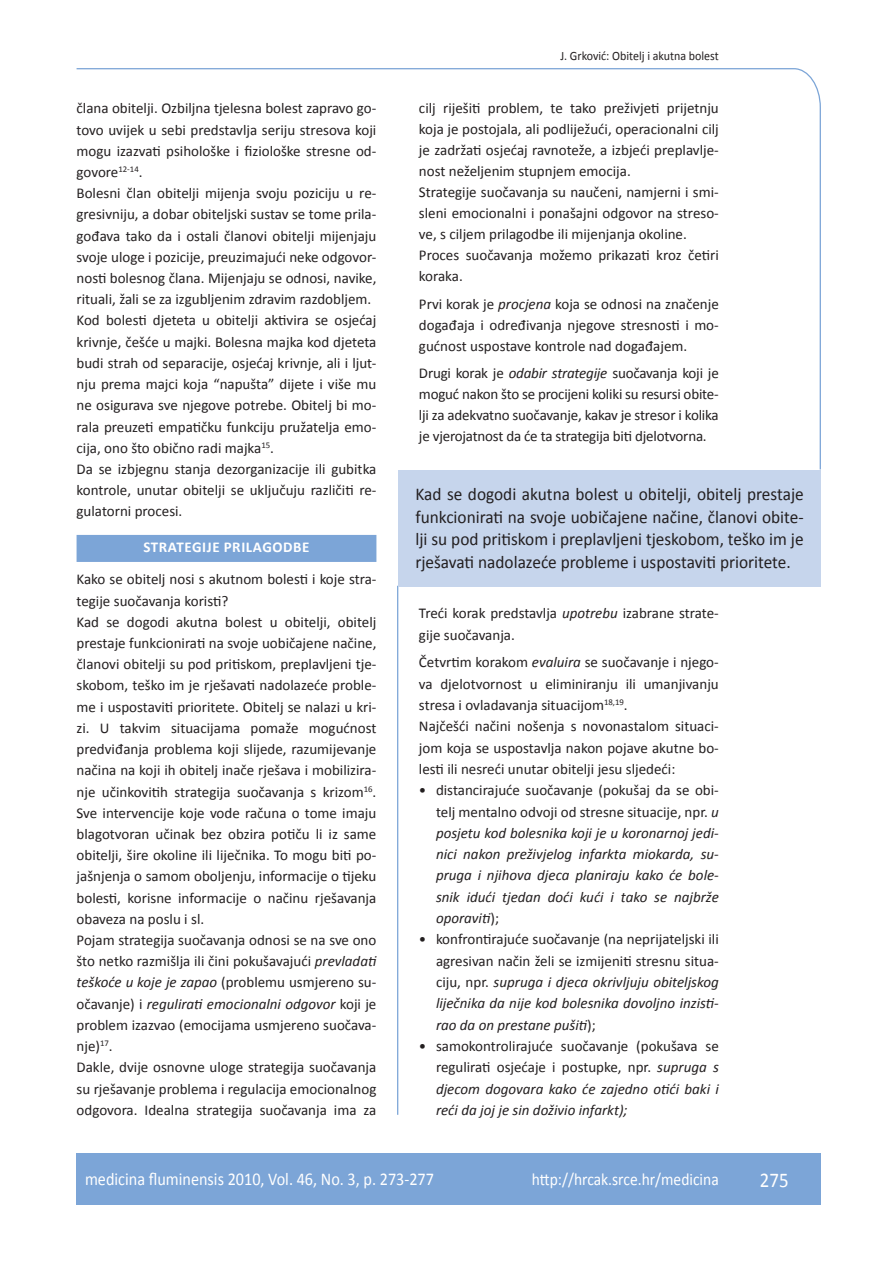
<style>
.page{position:relative;width:889px;height:1268px;background:#fff}
.page>*{position:absolute;margin:0;border:0;box-sizing:border-box;transform-origin:0 0}
.t1{font:21px "Calibri";color:#fff;scale:.9 1}
.t2{font:18px/22.5px "Calibri";color:#231f20;text-align:justify;scale:.96 1}
.t3{font:18px "Calibri";color:#fff;scale:.9 1}
.t4{font:17.25px "Calibri";color:#fff;scale:.9 1}
.t5{font:15px/21.1px "Calibri";color:#231f20}
.t6{font:italic 15px/21.3px "Calibri";color:#231f20;text-align:justify}
.t7{font:700 15px "Calibri";letter-spacing:.04em;color:#fff}
.t8{font:12.75px "Calibri";color:#231f20;scale:.94 1}
.s1{font-style:italic}
.s2{font-style:normal}
</style>
<div class="page">
<svg style="left:76px;top:68px;width:745px;height:402px"></svg>
<hr style="left:397px;top:585px;width:1px;height:529px;background:#7ca5d7">
<div style="left:77px;top:1152px;width:744px;height:51px;background:#7ca5d7"></div>
<div style="left:77px;top:535px;width:299px;height:27px;background:#7ca5d7"></div>
<div style="left:398px;top:470px;width:423px;height:116px;background:#c6d5ec"></div>
<p class="t5" style="left:77px;top:97px;width:301px">člana obitelji. Ozbiljna tjelesna bolest zapravo go&shy;tovo uvijek u sebi predstavlja seriju stresova koji mogu izazvati psihološke i fiziološke stresne od&shy;govore<sup>12-14</sup>.<br>Bolesni član obitelji mijenja svoju poziciju u re&shy;gresivniju, a dobar obiteljski sustav se tome prila&shy;gođava tako da i ostali članovi obitelji mijenjaju svoje uloge i pozicije, preuzimajući neke odgovor&shy;nosti bolesnog člana. Mijenjaju se odnosi, navike, rituali, žali se za izgubljenim zdravim razdobljem.<br>Kod bolesti djeteta u obitelji aktivira se osjećaj krivnje, češće u majki. Bolesna majka kod djeteta budi strah od separacije, osjećaj krivnje, ali i ljut&shy;nju prema majci koja “napušta” dijete i više mu ne osigurava sve njegove potrebe. Obitelj bi mo&shy;rala preuzeti empatičku funkciju pružatelja emo&shy;cija, ono što obično radi majka<sup>15</sup>.<br>Da se izbjegnu stanja dezorganizacije ili gubitka kontrole, unutar obitelji se uključuju različiti re&shy;gulatorni procesi.</p>
<p class="t7" style="left:143px;top:538px;width:168px">STRATEGIJE PRILAGODBE</p>
<p class="t5" style="left:77px;top:568px;width:301px">Kako se obitelj nosi s akutnom bolesti i koje stra&shy;tegije suočavanja koristi?<br>Kad se dogodi akutna bolest u obitelji, obitelj prestaje funkcionirati na svoje uobičajene načine, članovi obitelji su pod pritiskom, preplavljeni tje&shy;skobom, teško im je rješavati nadolazeće proble&shy;me i uspostaviti prioritete. Obitelj se nalazi u kri&shy;zi. U takvim situacijama pomaže mogućnost predviđanja problema koji slijede, razumijevanje načina na koji ih obitelj inače rješava i mobilizira&shy;nje učinkovitih strategija suočavanja s krizom<sup>16</sup>.<br>Sve intervencije koje vode računa o tome imaju blagotvoran učinak bez obzira potiču li iz same obitelji, šire okoline ili liječnika. To mogu biti po&shy;jašnjenja o samom oboljenju, informacije o tijeku bolesti, korisne informacije o načinu rješavanja obaveza na poslu i sl.<br>Pojam strategija suočavanja odnosi se na sve ono što netko razmišlja ili čini pokušavajući <span class="s1">prevladati teškoće u koje je zapao</span> (problemu usmjereno su&shy;očavanje) i <span class="s1">regulirati emocionalni odgovor</span> koji je problem izazvao (emocijama usmjereno suočava&shy;nje)<sup>17</sup>.<br>Dakle, dvije osnovne uloge strategija suočavanja su rješavanje problema i regulacija emocionalnog odgovora. Idealna strategija suočavanja ima za</p>
<p class="t8" style="left:560px;top:47px;width:170px">J. Grković: Obitelj i akutna bolest</p>
<p class="t5" style="left:419px;top:97px;width:301px">cilj riješiti problem, te tako preživjeti prijetnju koja je postojala, ali podliježući, operacionalni cilj je zadržati osjećaj ravnoteže, a izbjeći preplavlje&shy;nost neželjenim stupnjem emocija.<br>Strategije suočavanja su naučeni, namjerni i smi&shy;sleni emocionalni i ponašajni odgovor na streso&shy;ve, s ciljem prilagodbe ili mijenjanja okoline.<br>Proces suočavanja možemo prikazati kroz četiri koraka.</p>
<p class="t5" style="left:419px;top:292px;width:301px;text-align:justify">Prvi korak je <span class="s1">procjena</span> koja se odnosi na značenje događaja i određivanja njegove stresnosti i mo&shy;gućnost uspostave kontrole nad događajem.</p>
<p class="t5" style="left:419px;top:362px;width:301px;text-align:justify">Drugi korak je <span class="s1">odabir strategije</span> suočavanja koji je moguć nakon što se procijeni koliki su resursi obite&shy;lji za adekvatno suočavanje, kakav je stresor i kolika je vjerojatnost da će ta strategija biti djelotvorna.</p>
<p class="t2" style="left:415px;top:482px;width:406px">Kad se dogodi akutna bolest u obitelji, obitelj prestaje funkcionirati na svoje uobičajene načine, članovi obite&shy;lji su pod pritiskom i preplavljeni tjeskobom, teško im je rješavati nadolazeće probleme i uspostaviti prioritete.</p>
<p class="t5" style="left:419px;top:602px;width:301px">Treći korak predstavlja <span class="s1">upotrebu</span> izabrane strate&shy;gije suočavanja.</p>
<p class="t5" style="left:419px;top:651px;width:301px">Četvrtim korakom <span class="s1">evaluira</span> se suočavanje i njego&shy;va djelotvornost u eliminiranju ili umanjivanju stresa i ovladavanja situacijom<sup>18,19</sup>.<br>Najčešći načini nošenja s novonastalom situaci&shy;jom koja se uspostavlja nakon pojave akutne bo&shy;lesti ili nesreći unutar obitelji jesu sljedeći:</p>
<p class="t6" style="left:436px;top:778px;width:284px;text-indent:-17px"><span class="s2">• distancirajuće suočavanje (pokušaj da se obi&shy;telj mentalno odvoji od stresne situacije, npr.</span> u posjetu kod bolesnika koji je u koronarnoj jedi&shy;nici nakon preživjelog infarkta miokarda, su&shy;pruga i njihova djeca planiraju kako će bole&shy;snik idući tjedan doći kući i tako se najbrže oporaviti<span class="s2">);</span></p>
<p class="t5" style="left:436px;top:927px;width:284px;text-align:justify;text-indent:-17px">• konfrontirajuće suočavanje (na neprijateljski ili agresivan način želi se izmijeniti stresnu situa&shy;ciju, npr. <span class="s1">supruga i djeca okrivljuju obiteljskog liječnika da nije kod bolesnika dovoljno inzisti&shy;rao da on prestane pušiti</span>);</p>
<p class="t6" style="left:436px;top:1034px;width:284px;text-indent:-17px"><span class="s2">• samokontrolirajuće suočavanje (pokušava se regulirati osjećaje i postupke, npr.</span> supruga s djecom dogovara kako će zajedno otići baki i reći da joj je sin doživio infarkt);</p>
<p class="t3" style="left:85px;top:1167px;width:389px">medicina fluminensis 2010, Vol. 46, No. 3, p. 273-277</p>
<p class="t4" style="left:532px;top:1168px;width:209px">http://hrcak.srce.hr/medicina</p>
<h1 class="t1" style="left:760px;top:1166px;width:33px">275</h1>
</div>
